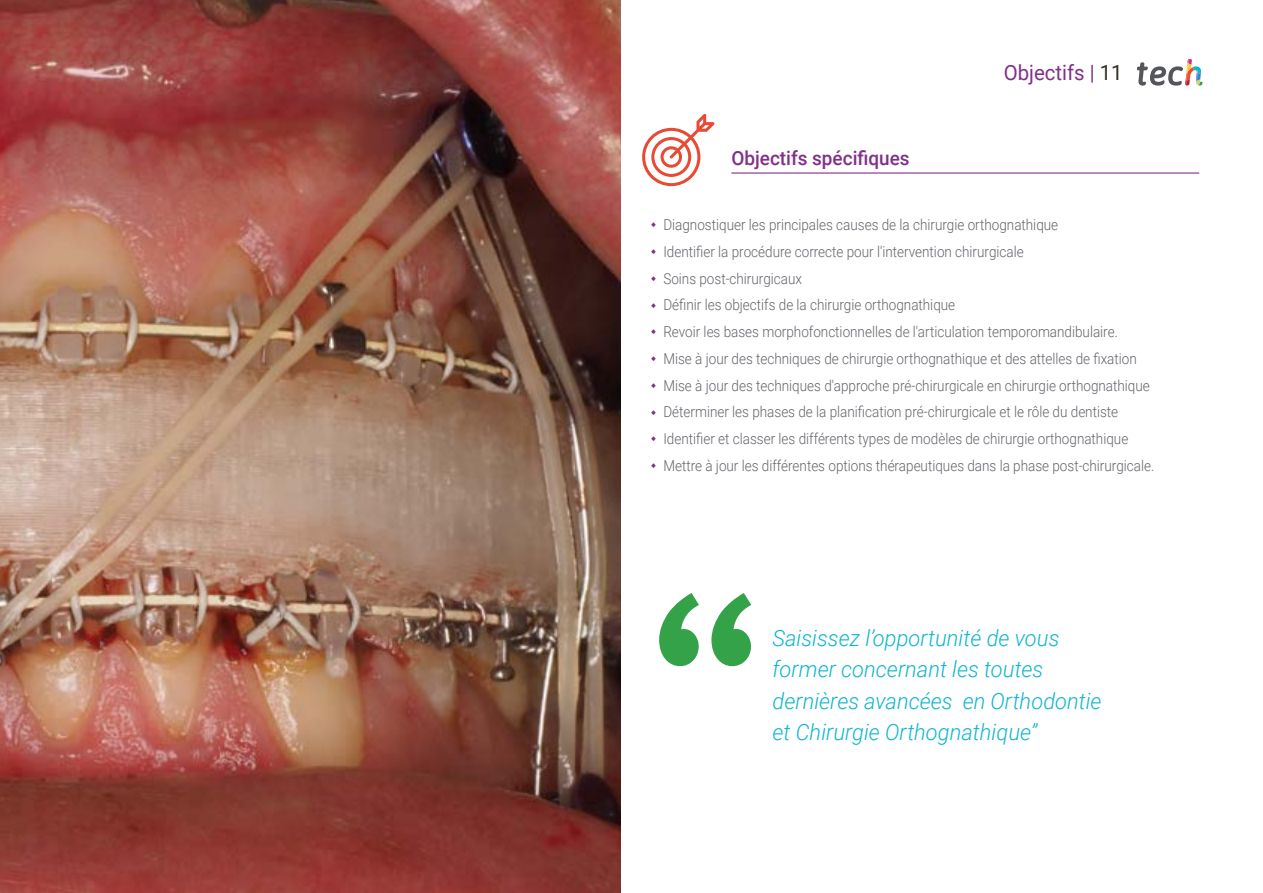
<style>
.page{position:relative;width:1263px;height:893px;background:#fff}
.page>*{position:absolute;margin:0;border:0;box-sizing:border-box;transform-origin:0 0}
.t1{font:italic 300 22.5px/31.5px "Roboto";color:#0fb6cf}
.t2{font:21px "Roboto";color:#813089}
.t3{font:500 19.5px "Roboto";color:#813089}
.t4{font:300 15px/26.7px "Roboto";color:#61646a;scale:.9 1}
.s1{color:#312e20}
</style>
<div class="page">
<hr style="left:731px;top:172px;width:468px;height:2px;background:#813089">
<svg style="left:642px;top:114px;width:72px;height:72px"></svg>
<svg style="left:659px;top:593px;width:92px;height:73px"></svg>
<svg style="left:1137px;top:59px;width:65px;height:27px"></svg>
<img style="left:0;top:0;width:621px;height:893px">
<h3 class="t3" style="left:731px;top:144px;width:180px">Objectifs spécifiques</h3>
<h2 class="t2" style="left:1004px;top:57px;width:120px">Objectifs | <span class="s1">11</span></h2>
<p class="t4" style="left:663px;top:211px;width:547px">Diagnostiquer les principales causes de la chirurgie orthognathique<br>Identifier la procédure correcte pour l'intervention chirurgicale<br>Soins post-chirurgicaux<br>Définir les objectifs de la chirurgie orthognathique<br>Revoir les bases morphofonctionnelles de l'articulation temporomandibulaire.<br>Mise à jour des techniques de chirurgie orthognathique et des attelles de fixation Mise à jour des techniques d'approche pré-chirurgicale en chirurgie orthognathique Déterminer les phases de la planification pré-chirurgicale et le rôle du dentiste Identifier et classer les différents types de modèles de chirurgie orthognathique Mettre à jour les différentes options thérapeutiques dans la phase post-chirurgicale.</p>
<h1 class="t1" style="left:772px;top:621px;width:331px">Saisissez l’opportunité de vous former concernant les toutes dernières avancées en Orthodontie et Chirurgie Orthognathique”</h1>
</div>
